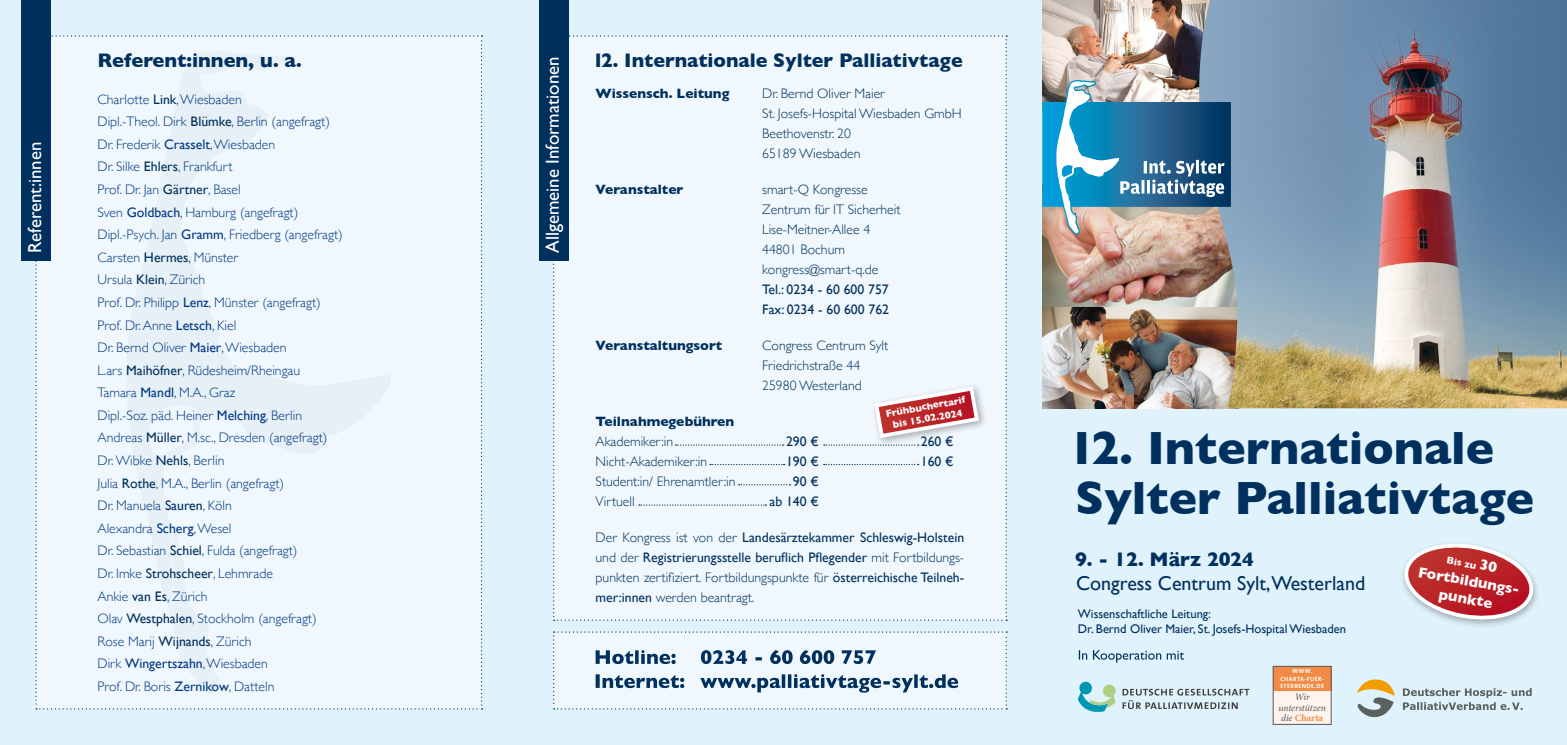
<style>
.page{position:relative;width:1567px;height:745px;background:#fff}
.page>*{position:absolute;margin:0;border:0;box-sizing:border-box;transform-origin:0 0}
.t1{font:700 47.5px/50px "Gill Sans";color:#00305e}
.t2{font:700 20px "Gill Sans";color:#00305e}
.t3{font:20px "Gill Sans";color:#00305e}
.t4{font:18.75px "Gill Sans";color:#fff}
.t5{font:700 15px/18px "Gill Sans";color:#fff;text-align:center}
.t6{font:300 13.75px/22.6px "Gill Sans";color:#003882}
.t7{font:300 13.75px/20px "Gill Sans";color:#00305e}
.t8{font:13.75px/20px "Gill Sans";color:#00305e}
.t9{font:700 13.75px "Gill Sans";color:#00305e}
.t10{font:12.5px/15px "Gill Sans";color:#00305e}
.t11{font:700 10px/12px "Gill Sans";color:#fff;text-align:center}
.t12{font:italic 9.75px/10.2px "Minion Pro";letter-spacing:-.01em;color:#58585a;text-align:center}
.t13{font:700 6.12px/7.1px "The Sans";letter-spacing:.065em;color:#fff;text-align:center}
.s1{font-weight:400;color:#00305e}
.s2{font-weight:400}
.s3{font-weight:300}
.s4{font-size:15px}
.s5{font-weight:700;font-style:normal;color:#f08a44}
</style>
<div class="page">
<div style="left:0;top:0;width:1566px;height:744px;background:#e0f2fb"></div>
<svg style="left:1357px;top:679px;width:37px;height:37px"></svg>
<svg style="left:1402px;top:688px;width:129px;height:21px"></svg>
<svg style="left:1077px;top:681px;width:38px;height:30px"></svg>
<svg style="left:1122px;top:688px;width:127px;height:20px"></svg>
<div style="left:1399px;top:540px;width:141px;height:89px;background:#000;opacity:.3"></div>
<svg style="left:1399px;top:540px;width:139px;height:81px"></svg>
<svg style="left:1078px;top:650px;width:105px;height:12px"></svg>
<div style="left:1272px;top:666px;width:59px;height:58px;background:#fef4ec"></div>
<div style="left:1272px;top:666px;width:59px;height:24px;background:#f08a44"></div>
<div style="left:1272px;top:666px;width:59px;height:58px;border:1px solid #58585a"></div>
<img style="left:1042px;top:234px;width:157px;height:73px">
<img style="left:1042px;top:307px;width:157px;height:101px">
<img style="left:1042px;top:0;width:157px;height:80px">
<img style="left:1199px;top:0;width:367px;height:408px">
<img style="left:1042px;top:80px;width:188px;height:154px">
<svg style="left:1056px;top:81px;width:168px;height:152px;background:#6795ad"></svg>
<div style="left:539px;top:0;width:30px;height:260px;background:#00305e"></div>
<svg style="left:553px;top:631px;width:454px;height:78px"></svg>
<div style="left:553px;top:35px;width:454px;height:585px;background:#f0f8fd"></div>
<div style="left:35px;top:35px;width:447px;height:674px;background:#f0f8fd"></div>
<svg style="left:126px;top:50px;width:265px;height:643px;fill:#f0f8fd"></svg>
<div style="left:22px;top:0;width:29px;height:260px;background:#00305e"></div>
<h3 class="t4" style="left:24px;top:253px;width:112px;rotate:-90deg">Referent:innen</h3>
<h2 class="t2" style="left:97px;top:44px;width:206px">Referent:innen, u. a.</h2>
<p class="t6" style="left:97px;top:87px;width:247px">Charlotte <span class="s1">Link</span>, Wiesbaden<br>Dipl.-Theol. Dirk <span class="s1">Blümke</span>, Berlin (angefragt)<br>Dr. Frederik <span class="s2">Crasselt</span>, Wiesbaden<br>Dr. Silke <span class="s1">Ehlers</span>, Frankfurt<br>Prof. Dr. Jan <span class="s1">Gärtner</span>, Basel<br>Sven <span class="s2">Goldbach</span>, Hamburg (angefragt)<br>Dipl.-Psych. Jan <span class="s2">Gramm</span>, Friedberg (angefragt)<br>Carsten <span class="s1">Hermes</span>, Münster<br>Ursula <span class="s1">Klein</span>, Zürich<br>Prof. Dr. Philipp <span class="s2">Lenz</span>, Münster (angefragt)<br>Prof. Dr. Anne <span class="s2">Letsch</span>, Kiel<br>Dr. Bernd Oliver <span class="s2">Maier</span>, Wiesbaden<br>L.ars <span class="s1">Maihöfner</span>, Rüdesheim/Rheingau Tamara <span class="s2">Mandl</span>, M.A., Graz<br>Dipl.-Soz. päd. Heiner <span class="s2">Melching</span>, Berlin Andreas <span class="s1">Müller</span>, M.sc., Dresden (angefragt)<br>Dr. Wibke <span class="s1">Nehls</span>, Berlin<br>Julia <span class="s1">Rothe</span>, M.A., Berlin (angefragt)<br>Dr. Manuela <span class="s1">Sauren</span>, Köln<br>Alexandra <span class="s2">Scherg</span>, Wesel<br>Dr. Sebastian <span class="s1">Schiel</span>, Fulda (angefragt)<br>Dr. Imke <span class="s1">Strohscheer</span>, Lehmrade<br>Ankie <span class="s1">van Es</span>, Zürich<br>Olav <span class="s1">Westphalen</span>, Stockholm (angefragt)<br>Rose Marij <span class="s1">Wijnands</span>, Zürich<br>Dirk <span class="s2">Wingertszahn</span>, Wiesbaden<br>Prof. Dr. Boris <span class="s2">Zernikow</span>, Datteln</p>
<h3 class="t4" style="left:541px;top:253px;width:198px;rotate:-90deg">Allgemeine Informationen</h3>
<h2 class="t2" style="left:592px;top:44px;width:371px">12. Internationale Sylter Palliativtage</h2>
<p class="t9" style="left:595px;top:82px;width:135px">Wissensch. Leitung</p>
<p class="t7" style="left:762px;top:82px;width:201px">Dr. Bernd Oliver Maier<br>St. Josefs-Hospital Wiesbaden GmbH<br>Beethovenstr. 20<br>65189 Wiesbaden</p>
<p class="t9" style="left:595px;top:178px;width:89px">Veranstalter</p>
<p class="t7" style="left:762px;top:178px;width:140px">smart-Q Kongresse<br>Zentrum für IT Sicherheit<br>Lise-Meitner-Allee 4<br>44801 Bochum kongress@smart-q.de</p>
<p class="t8" style="left:762px;top:279px;width:128px">Tel.: 0234 - 60 600 757<br>Fax: 0234 - 60 600 762</p>
<p class="t9" style="left:595px;top:334px;width:128px">Veranstaltungsort</p>
<p class="t7" style="left:762px;top:334px;width:128px">Congress Centrum Sylt<br>Friedrichstraße 44<br>25980 Westerland</p>
<p class="t9" style="left:595px;top:410px;width:140px">Teilnahmegebühren</p>
<p class="t7" style="left:595px;top:430px;width:79px">Akademiker:in</p>
<p class="t8" style="left:786px;top:431px;width:34px">290 €</p>
<p class="t8" style="left:920px;top:431px;width:34px">260 €</p>
<p class="t7" style="left:595px;top:450px;width:113px">Nicht-Akademiker:in</p>
<p class="t8" style="left:786px;top:451px;width:34px">190 €</p>
<p class="t8" style="left:920px;top:451px;width:34px">160 €</p>
<p class="t7" style="left:595px;top:470px;width:141px">Student:in/ Ehrenamtler:in</p>
<p class="t8" style="left:793px;top:471px;width:27px">90 €</p>
<p class="t7" style="left:595px;top:490px;width:41px">Virtuell</p>
<p class="t8" style="left:769px;top:491px;width:51px">ab 140 €</p>
<p class="t8" style="left:595px;top:527px;width:370px"><span class="s3">Der Kongress ist von der</span> Landesärztekammer Schleswig-Holstein <span class="s3">und der</span> Registrierungsstelle beruflich Pflegender <span class="s3">mit Fortbildungs--- punkten zertifiziert. Fortbildungspunkte für</span> österreichische Teilneh&shy;mer:innen <span class="s3">werden beantragt.</span></p>
<p class="t11" style="left:884px;top:407px;width:82px;rotate:-10deg">Frühbuchertarif bis 15.02.2024</p>
<h1 class="t1" style="left:1067px;top:421px;width:468px">12. Internationale<br>Sylter Palliativtage</h1>
<h2 class="t2" style="left:1075px;top:543px;width:180px">9. - 12. März 2024</h2>
<h2 class="t3" style="left:1075px;top:571px;width:291px">Congress Centrum Sylt,Westerland</h2>
<p class="t11" style="left:1447px;top:553px;width:53px;rotate:10deg">Bis zu <span class="s4">30</span></p>
<p class="t5" style="left:1419px;top:562px;width:105px;rotate:10deg">Fortbildungs&shy;punkte</p>
<p class="t10" style="left:1077px;top:606px;width:270px">Wissenschaftliche Leitung:<br>Dr. Bernd Oliver Maier, St. Josefs-Hospital Wiesbaden</p>
<p class="t13" style="left:1280px;top:667px;width:45px">WWW.<br>CHARTA-FUER-<br>STERBENDE.DE</p>
<p class="t12" style="left:1278px;top:691px;width:49px">Wir unterstützen die <span class="s5">Charta</span></p>
</div>
